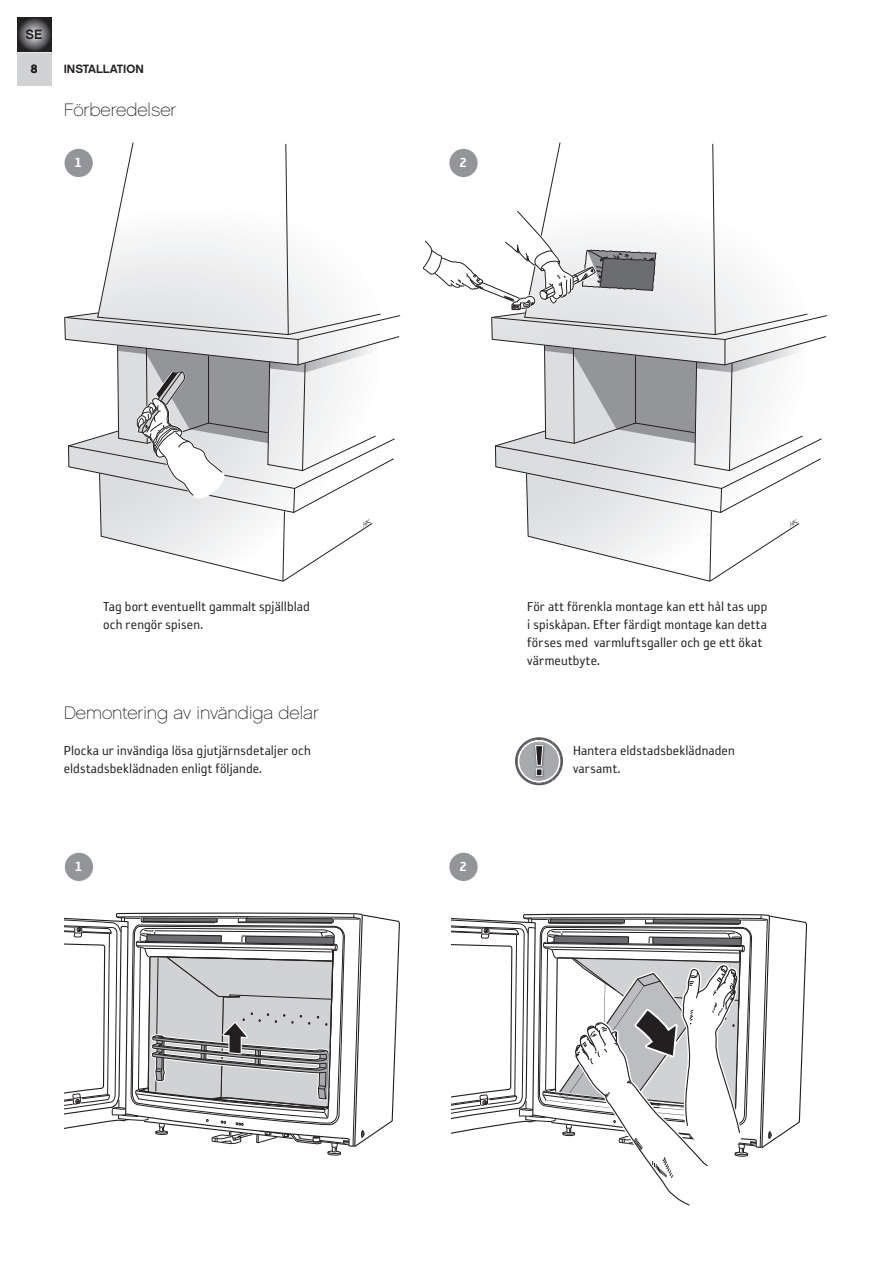
<style>
.page{position:relative;width:893px;height:1263px;background:#fff}
.page>*{position:absolute;margin:0;border:0;box-sizing:border-box;transform-origin:0 0}
.t1{font:47.25px "Reykjavik One OT D Gauge";color:#231f20}
.t2{font:18px "Chalet Paris Nineteen Sixty";color:#231f20}
.t3{font:15px/18px "Reykjavik One OT A Gauge";letter-spacing:.01em;color:#231f20}
.t4{font:15px "Reykjavik One OT C Gauge";color:#fff}
.t5{font:13.5px "Chalet New York Nineteen Sixty";color:#231f20}
.t6{font:12px "Chalet New York Nineteen Sixty";color:#231f20}
</style>
<div class="page">
<div style="left:17px;top:17px;width:34px;height:68px;background:#d1d2d4"></div>
<hr style="left:17px;top:51px;width:34px;height:2px;background:#fff">
<svg style="left:64px;top:142px;width:336px;height:440px"></svg>
<svg style="left:423px;top:142px;width:404px;height:440px"></svg>
<svg style="left:64px;top:912px;width:335px;height:243px"></svg>
<svg style="left:451px;top:913px;width:356px;height:293px"></svg>
<div style="left:65px;top:149px;width:28px;height:28px;background:#939598;border-radius:50%"></div>
<div style="left:449px;top:149px;width:29px;height:28px;background:#939598;border-radius:50%"></div>
<img style="left:531px;top:737px;width:17px;height:48px">
<svg style="left:515px;top:739px;width:48px;height:45px"></svg>
<div style="left:449px;top:853px;width:29px;height:28px;background:#939598;border-radius:50%"></div>
<div style="left:65px;top:853px;width:28px;height:28px;background:#939598;border-radius:50%"></div>
<svg style="left:17px;top:17px;width:34px;height:34px"></svg>
<p class="t5" style="left:26px;top:26px;width:18px">SE</p>
<p class="t5" style="left:25px;top:26px;width:19px">NL</p>
<p class="t6" style="left:31px;top:61px;width:8px">8</p>
<p class="t6" style="left:64px;top:61px;width:82px">INSTALLATION</p>
<p class="t2" style="left:64px;top:99px;width:114px">Förberedelser</p>
<p class="t4" style="left:75px;top:155px;width:9px">1</p>
<p class="t4" style="left:459px;top:155px;width:9px">2</p>
<p class="t3" style="left:103px;top:597px;width:208px">Tag bort eventuellt gammalt spjällblad och rengör spisen.</p>
<p class="t2" style="left:64px;top:703px;width:257px">Demontering av invändiga delar</p>
<p class="t3" style="left:64px;top:742px;width:249px">Plocka ur invändiga lösa gjutjärnsdetaljer och eldstadsbeklädnaden enligt följande.</p>
<p class="t4" style="left:75px;top:859px;width:9px">1</p>
<p class="t4" style="left:459px;top:859px;width:9px">2</p>
<p class="t3" style="left:527px;top:597px;width:241px">För att förenkla montage kan ett hål tas upp i spiskåpan. Efter färdigt montage kan detta förses med varmluftsgaller och ge ett ökat värmeutbyte.</p>
<h1 class="t1" style="left:533px;top:736px;width:13px">!</h1>
<p class="t3" style="left:573px;top:742px;width:163px">Hantera eldstadsbeklädnaden varsamt.</p>
</div>
